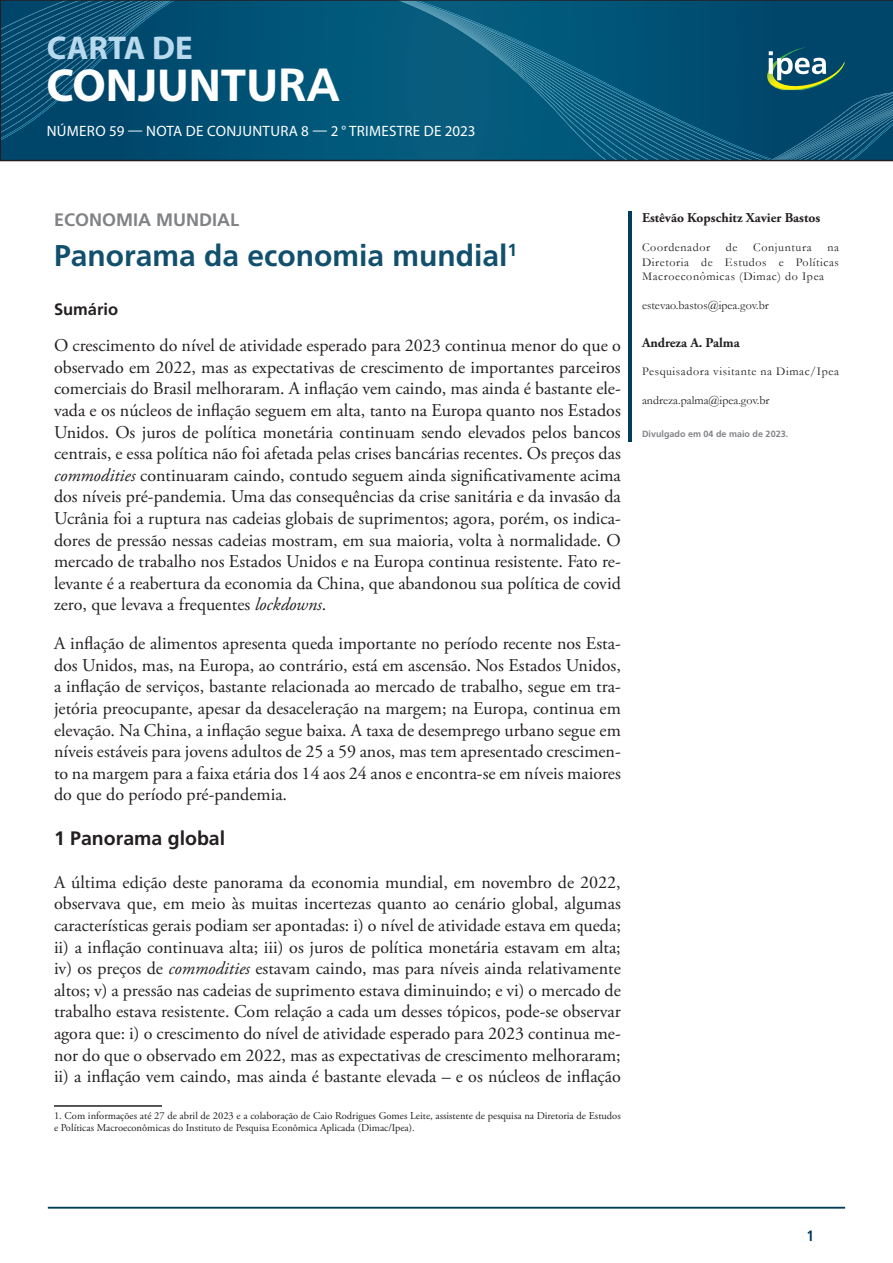
<style>
.page{position:relative;width:893px;height:1263px;background:#fff}
.page>*{position:absolute;margin:0;border:0;box-sizing:border-box;transform-origin:0 0}
.t1{font:700 46.5px "Myriad Pro";color:#fff}
.t2{font:700 33px "Myriad Pro";color:#b9d9ed}
.titulo-principal{font:700 30px "Frutiger LT Pro";color:#11506d}
.Título_1{font:700 19.5px "Frutiger LT Pro";color:#231f20}
.corpo_de_texto{font:18px/21.6px "Adobe Garamond Pro";color:#231f20;text-align:justify}
.titulo-sessao{font:700 18px "Frutiger LT Pro";color:#808285}
.t3{font:700 16.5px "Frutiger LT Pro";color:#231f20}
.t4{font:15px "Myriad Pro";letter-spacing:.02em;color:#fff}
.t5{font:700 condensed 15px "Frutiger LT Pro";color:#013d59}
.nome_autor{font:700 13.5px "Adobe Garamond Pro";color:#231f20}
.email_autor{font:12px/14.4px "Garamond";letter-spacing:.05em;color:#231f20;text-align:justify}
.email_autor-2{font:12px "Garamond";color:#231f20}
.corpo_de_texto-2{font:10.5px/12.6px "Adobe Garamond Pro";color:#231f20}
.email_autor-3{font:700 9px "Frutiger LT Pro";color:#808285}
.s1{font-family:"Frutiger LT Pro"}
.s2{font-style:italic}
</style>
<div class="page">
<svg style="left:0;top:0;width:893px;height:161px;background:#065476"></svg>
<hr style="left:48px;top:1207px;width:797px;height:1px;background:#013d59">
<img style="left:766px;top:47px;width:78px;height:44px">
<svg style="left:769px;top:51px;width:57px;height:29px"></svg>
<hr style="left:628px;top:211px;width:3px;height:230px;background:#013d59">
<hr style="left:54px;top:1105px;width:108px;height:2px;background:#231f20">
<h2 class="t2" style="left:47px;top:27px;width:147px">CARTA DE</h2>
<h1 class="t1" style="left:46px;top:55px;width:295px">CONJUNTU<span class="s1">RA</span></h1>
<p class="t4" style="left:47px;top:122px;width:430px">NÚMERO 59 — NOTA DE CONJUNTURA 8 — 2 ° TRIMESTRE DE 2023</p>
<p class="titulo-sessao" style="left:54px;top:209px;width:186px">ECONOMIA MUNDIAL</p>
<p class="titulo-principal" style="left:54px;top:238px;width:465px">Panorama da economia mundial<sup>1</sup></p>
<p class="t3" style="left:54px;top:299px;width:66px">Sumário</p>
<p class="corpo_de_texto" style="left:54px;top:335px;width:568px">O crescimento do nível de atividade esperado para 2023 continua menor do que o observado em 2022, mas as expectativas de crescimento de importantes parceiros comerciais do Brasil melhoraram. A inflação vem caindo, mas ainda é bastante ele&shy;vada e os núcleos de inflação seguem em alta, tanto na Europa quanto nos Estados Unidos. Os juros de política monetária continuam sendo elevados pelos bancos centrais, e essa política não foi afetada pelas crises bancárias recentes. Os preços das <span class="s2">commodities</span> continuaram caindo, contudo seguem ainda significativamente acima dos níveis pré-pandemia. Uma das consequências da crise sanitária e da invasão da Ucrânia foi a ruptura nas cadeias globais de suprimentos; agora, porém, os indica&shy;dores de pressão nessas cadeias mostram, em sua maioria, volta à normalidade. O mercado de trabalho nos Estados Unidos e na Europa continua resistente. Fato re&shy;levante é a reabertura da economia da China, que abandonou sua política de covid zero, que levava a frequentes <span class="s2">lockdowns</span>.</p>
<p class="corpo_de_texto" style="left:54px;top:633px;width:568px">A inflação de alimentos apresenta queda importante no período recente nos Esta&shy;dos Unidos, mas, na Europa, ao contrário, está em ascensão. Nos Estados Unidos, a inflação de serviços, bastante relacionada ao mercado de trabalho, segue em tra&shy;jetória preocupante, apesar da desaceleração na margem; na Europa, continua em elevação. Na China, a inflação segue baixa. A taxa de desemprego urbano segue em níveis estáveis para jovens adultos de 25 a 59 anos, mas tem apresentado crescimen&shy;to na margem para a faixa etária dos 14 aos 24 anos e encontra-se em níveis maiores do que do período pré-pandemia.</p>
<p class="Título_1" style="left:54px;top:827px;width:173px">1 Panorama global</p>
<p class="corpo_de_texto" style="left:54px;top:872px;width:568px">A última edição deste panorama da economia mundial, em novembro de 2022, observava que, em meio às muitas incertezas quanto ao cenário global, algumas características gerais podiam ser apontadas: i) o nível de atividade estava em queda; ii) a inflação continuava alta; iii) os juros de política monetária estavam em alta; iv) os preços de <span class="s2">commodities</span> estavam caindo, mas para níveis ainda relativamente altos; v) a pressão nas cadeias de suprimento estava diminuindo; e vi) o mercado de trabalho estava resistente. Com relação a cada um desses tópicos, pode-se observar agora que: i) o crescimento do nível de atividade esperado para 2023 continua me&shy;nor do que o observado em 2022, mas as expectativas de crescimento melhoraram; ii) a inflação vem caindo, mas ainda é bastante elevada – e os núcleos de inflação</p>
<p class="corpo_de_texto-2" style="left:54px;top:1109px;width:568px">1. Com informações até 27 de abril de 2023 e a colaboração de Caio Rodrigues Gomes Leite, assistente de pesquisa na Diretoria de Estudos e Políticas Macroeconômicas do Instituto de Pesquisa Econômica Aplicada (Dimac/Ipea).</p>
<p class="nome_autor" style="left:642px;top:210px;width:180px">Estêvão Kopschitz Xavier Bastos</p>
<p class="email_autor" style="left:642px;top:240px;width:69px">Coordenador</p>
<p class="email_autor" style="left:726px;top:240px;width:13px">de</p>
<p class="email_autor" style="left:753px;top:240px;width:60px">Conjuntura</p>
<p class="email_autor" style="left:642px;top:240px;width:198px;text-indent:185px">na Diretoria de Estudos e Políticas Macroeconômicas (Dimac) do Ipea</p>
<p class="email_autor-2" style="left:642px;top:297px;width:128px">estevao.bastos@ipea.gov.br</p>
<p class="nome_autor" style="left:642px;top:334px;width:99px">Andreza A. Palma</p>
<p class="email_autor" style="left:642px;top:364px;width:198px">Pesquisadora visitante na Dimac/Ipea</p>
<p class="email_autor-2" style="left:642px;top:392px;width:129px">andreza.palma@ipea.gov.br</p>
<p class="email_autor-3" style="left:642px;top:428px;width:148px">Divulgado em 04 de maio de 2023.</p>
<p class="t5" style="left:807px;top:1227px;width:9px">1</p>
</div>
